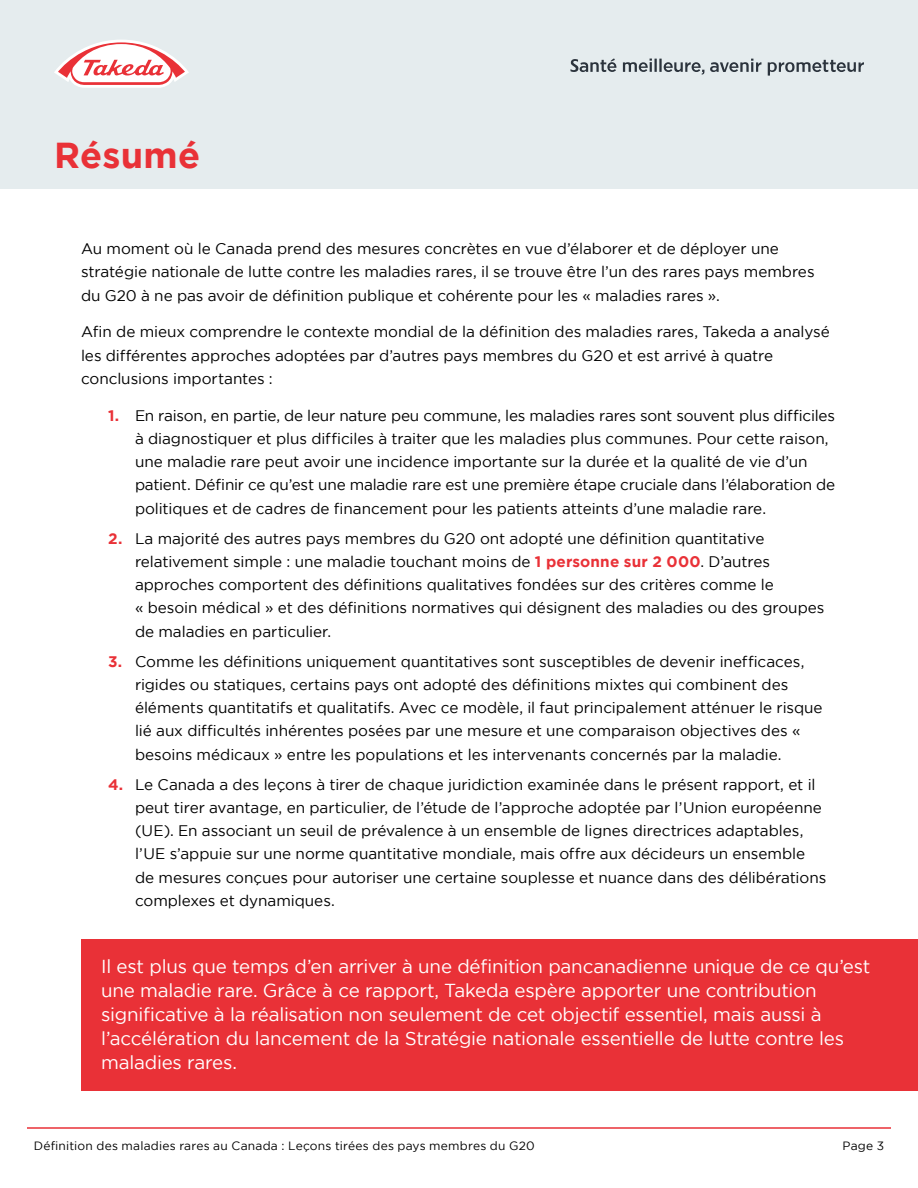
<style>
.page{position:relative;width:918px;height:1188px;background:#fff}
.page>*{position:absolute;margin:0;border:0;box-sizing:border-box;transform-origin:0 0}
.Section_title{font:700 36px "Gotham";letter-spacing:.01em;color:#e93137}
.Call-out_box{font:18.75px/24px "Gotham";letter-spacing:-.01em;color:#fff}
.Copy{font:15.3px/23.2px "Gotham";letter-spacing:-.005em;color:#000}
.t1{font:12px "Gotham";letter-spacing:.02em;color:#000}
.s1{font-weight:700;color:#e93137}
</style>
<div class="page">
<div style="left:0;top:0;width:918px;height:189px;background:#e5ecee"></div>
<svg style="left:54px;top:40px;width:135px;height:48px"></svg>
<hr style="left:27px;top:1127px;width:864px;height:2px;background:#e93137">
<svg style="left:768px;top:60px;width:96px;height:16px"></svg>
<svg style="left:710px;top:59px;width:51px;height:13px"></svg>
<svg style="left:570px;top:59px;width:46px;height:13px"></svg>
<svg style="left:623px;top:59px;width:81px;height:16px"></svg>
<div style="left:81px;top:939px;width:837px;height:152px;background:#e93137"></div>
<p class="Section_title" style="left:54px;top:134px;width:148px">Résumé</p>
<p class="Copy" style="left:81px;top:237px;width:735px">Au moment où le Canada prend des mesures concrètes en vue d’élaborer et de déployer une stratégie nationale de lutte contre les maladies rares, il se trouve être l’un des rares pays membres du G20 à ne pas avoir de définition publique et cohérente pour les « maladies rares ».</p>
<p class="Copy" style="left:81px;top:320px;width:750px">Afin de mieux comprendre le contexte mondial de la définition des maladies rares, Takeda a analysé les différentes approches adoptées par d’autres pays membres du G20 et est arrivé à quatre conclusions importantes :</p>
<p class="Copy" style="left:135px;top:403px;width:702px;text-indent:-27px"><span class="s1">1.</span> En raison, en partie, de leur nature peu commune, les maladies rares sont souvent plus difficiles à diagnostiquer et plus difficiles à traiter que les maladies plus communes. Pour cette raison, une maladie rare peut avoir une incidence importante sur la durée et la qualité de vie d’un patient. Définir ce qu’est une maladie rare est une première étape cruciale dans l’élaboration de politiques et de cadres de financement pour les patients atteints d’une maladie rare.</p>
<p class="Copy" style="left:135px;top:526px;width:691px;text-indent:-27px"><span class="s1">2.</span> La majorité des autres pays membres du G20 ont adopté une définition quantitative relativement simple : une maladie touchant moins de <span class="s1">1 personne sur 2 000</span>. D’autres approches comportent des définitions qualitatives fondées sur des critères comme le<br>« besoin médical » et des définitions normatives qui désignent des maladies ou des groupes de maladies en particulier.</p>
<p class="Copy" style="left:135px;top:649px;width:689px;text-indent:-27px"><span class="s1">3.</span> Comme les définitions uniquement quantitatives sont susceptibles de devenir inefficaces, rigides ou statiques, certains pays ont adopté des définitions mixtes qui combinent des éléments quantitatifs et qualitatifs. Avec ce modèle, il faut principalement atténuer le risque lié aux difficultés inhérentes posées par une mesure et une comparaison objectives des « besoins médicaux » entre les populations et les intervenants concernés par la maladie.</p>
<p class="Copy" style="left:135px;top:772px;width:693px;text-indent:-27px"><span class="s1">4.</span> Le Canada a des leçons à tirer de chaque juridiction examinée dans le présent rapport, et il peut tirer avantage, en particulier, de l’étude de l’approche adoptée par l’Union européenne (UE). En associant un seuil de prévalence à un ensemble de lignes directrices adaptables, l’UE s’appuie sur une norme quantitative mondiale, mais offre aux décideurs un ensemble de mesures conçues pour autoriser une certaine souplesse et nuance dans des délibérations complexes et dynamiques.</p>
<p class="Call-out_box" style="left:101px;top:954px;width:771px">Il est plus que temps d’en arriver à une définition pancanadienne unique de ce qu’est une maladie rare. Grâce à ce rapport, Takeda espère apporter une contribution significative à la réalisation non seulement de cet objectif essentiel, mais aussi à l’accélération du lancement de la Stratégie nationale essentielle de lutte contre les maladies rares.</p>
<p class="t1" style="left:34px;top:1139px;width:502px">Définition des maladies rares au Canada : Leçons tirées des pays membres du G20</p>
<p class="t1" style="left:843px;top:1139px;width:43px">Page 3</p>
</div>
